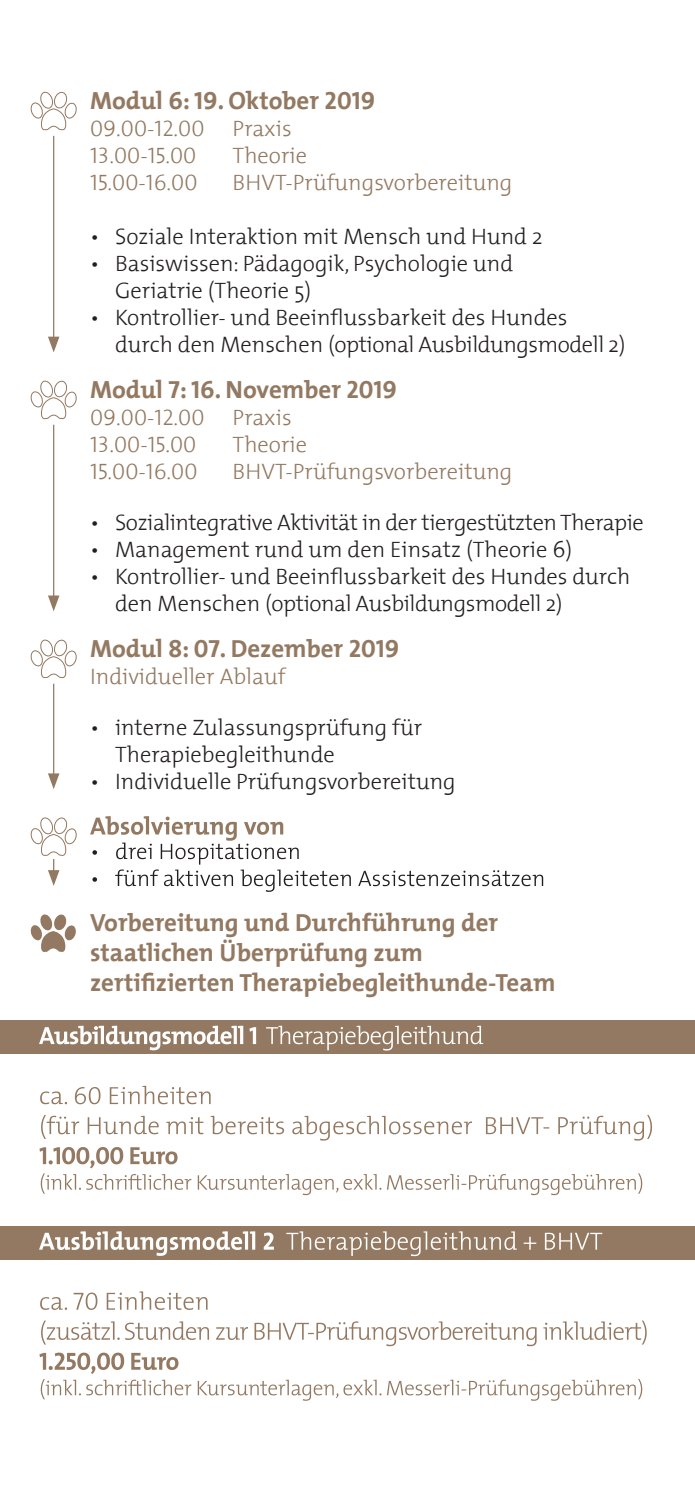
<style>
.page{position:relative;width:695px;height:1489px;background:#fff}
.page>*{position:absolute;margin:0;border:0;box-sizing:border-box;transform-origin:0 0}
.t1{font:700 25px "The Mix";color:#937961}
.t2{font:300 22.5px "The Mix";color:#231f20}
.t3{font:300 22.5px "The Mix";letter-spacing:-.02em;color:#231f20}
.t4{font:300 22.5px "The Mix";color:#937961}
.t5{font:22.5px "The Mix 3 Light Caps";color:#937961}
.s1{font-family:"The Mix Bold Caps";font-weight:400}
.s2{font-family:"The Mix";font-weight:300}
</style>
<div class="page">
<div style="left:0;top:1225px;width:694px;height:34px;background:#937961"></div>
<svg style="left:30px;top:91px;width:47px;height:40px"></svg>
<svg style="left:30px;top:380px;width:47px;height:40px"></svg>
<svg style="left:30px;top:639px;width:47px;height:40px"></svg>
<svg style="left:30px;top:914px;width:46px;height:38px"></svg>
<hr style="left:53px;top:136px;width:1px;height:204px;background:#937961">
<svg style="left:48px;top:336px;width:11px;height:16px"></svg>
<hr style="left:53px;top:424px;width:1px;height:175px;background:#937961">
<svg style="left:48px;top:595px;width:11px;height:16px"></svg>
<hr style="left:53px;top:683px;width:1px;height:94px;background:#937961">
<svg style="left:48px;top:773px;width:11px;height:16px"></svg>
<div style="left:0;top:1019px;width:694px;height:34px;background:#937961"></div>
<svg style="left:39px;top:1352px;width:603px;height:48px"></svg>
<svg style="left:41px;top:1320px;width:605px;height:25px"></svg>
<svg style="left:40px;top:1291px;width:167px;height:18px"></svg>
<svg style="left:39px;top:1231px;width:563px;height:24px"></svg>
<svg style="left:39px;top:1147px;width:603px;height:48px"></svg>
<svg style="left:41px;top:1115px;width:611px;height:25px"></svg>
<svg style="left:40px;top:1085px;width:170px;height:19px"></svg>
<svg style="left:39px;top:1025px;width:444px;height:25px"></svg>
<svg style="left:90px;top:816px;width:453px;height:75px"></svg>
<svg style="left:30px;top:817px;width:47px;height:68px"></svg>
<p class="t1" style="left:90px;top:79px;width:287px">Modul <span class="s1">6</span>: <span class="s1">19</span>. Oktober <span class="s1">2019</span></p>
<p class="t5" style="left:90px;top:110px;width:203px">09.00-12.00 <span class="s2">Praxis</span></p>
<p class="t5" style="left:90px;top:137px;width:108px">13.00-15.00</p>
<p class="t4" style="left:232px;top:137px;width:76px">Theorie</p>
<p class="t5" style="left:90px;top:164px;width:109px">15.00-16.00</p>
<p class="t4" style="left:232px;top:164px;width:281px">BHVT-Prüfungsvorbereitung</p>
<p class="t2" style="left:90px;top:218px;width:454px">• Soziale Interaktion mit Mensch und Hund 2</p>
<p class="t2" style="left:90px;top:245px;width:424px">• Basiswissen: Pädagogik, Psychologie und</p>
<p class="t2" style="left:115px;top:272px;width:198px">Geriatrie (Theorie 5)</p>
<p class="t2" style="left:90px;top:299px;width:479px">• Kontrollier- und Beeinflussbarkeit des Hundes</p>
<p class="t3" style="left:115px;top:326px;width:512px">durch den Menschen (optional Ausbildungsmodell 2)</p>
<p class="t1" style="left:90px;top:368px;width:308px">Modul <span class="s1">7</span>: <span class="s1">16</span>. November <span class="s1">2019</span></p>
<p class="t5" style="left:90px;top:398px;width:203px">09.00-12.00 <span class="s2">Praxis</span></p>
<p class="t5" style="left:90px;top:425px;width:108px">13.00-15.00</p>
<p class="t4" style="left:232px;top:425px;width:76px">Theorie</p>
<p class="t5" style="left:90px;top:452px;width:109px">15.00-16.00</p>
<p class="t4" style="left:232px;top:452px;width:281px">BHVT-Prüfungsvorbereitung</p>
<p class="t3" style="left:90px;top:504px;width:555px">• Sozialintegrative Aktivität in der tiergestützten Therapie</p>
<p class="t2" style="left:90px;top:531px;width:483px">• Management rund um den Einsatz (Theorie 6)</p>
<p class="t2" style="left:90px;top:558px;width:541px">• Kontrollier- und Beeinflussbarkeit des Hundes durch</p>
<p class="t3" style="left:115px;top:585px;width:449px">den Menschen (optional Ausbildungsmodell 2)</p>
<p class="t1" style="left:90px;top:627px;width:311px">Modul <span class="s1">8</span>: <span class="s1">07</span>. Dezember <span class="s1">2019</span></p>
<p class="t4" style="left:90px;top:657px;width:197px">Individueller Ablauf</p>
<p class="t2" style="left:90px;top:709px;width:333px">• interne Zulassungsprüfung für</p>
<p class="t2" style="left:115px;top:736px;width:221px">Therapiebegleithunde</p>
<p class="t2" style="left:90px;top:763px;width:367px">• Individuelle Prüfungsvorbereitung</p>
<p class="t1" style="left:90px;top:901px;width:409px">Vorbereitung und Durchführung der</p>
<p class="t1" style="left:90px;top:931px;width:334px">staatlichen Überprüfung zum</p>
<p class="t1" style="left:90px;top:961px;width:467px">zertifizierten Therapiebegleithunde-Team</p>
</div>
